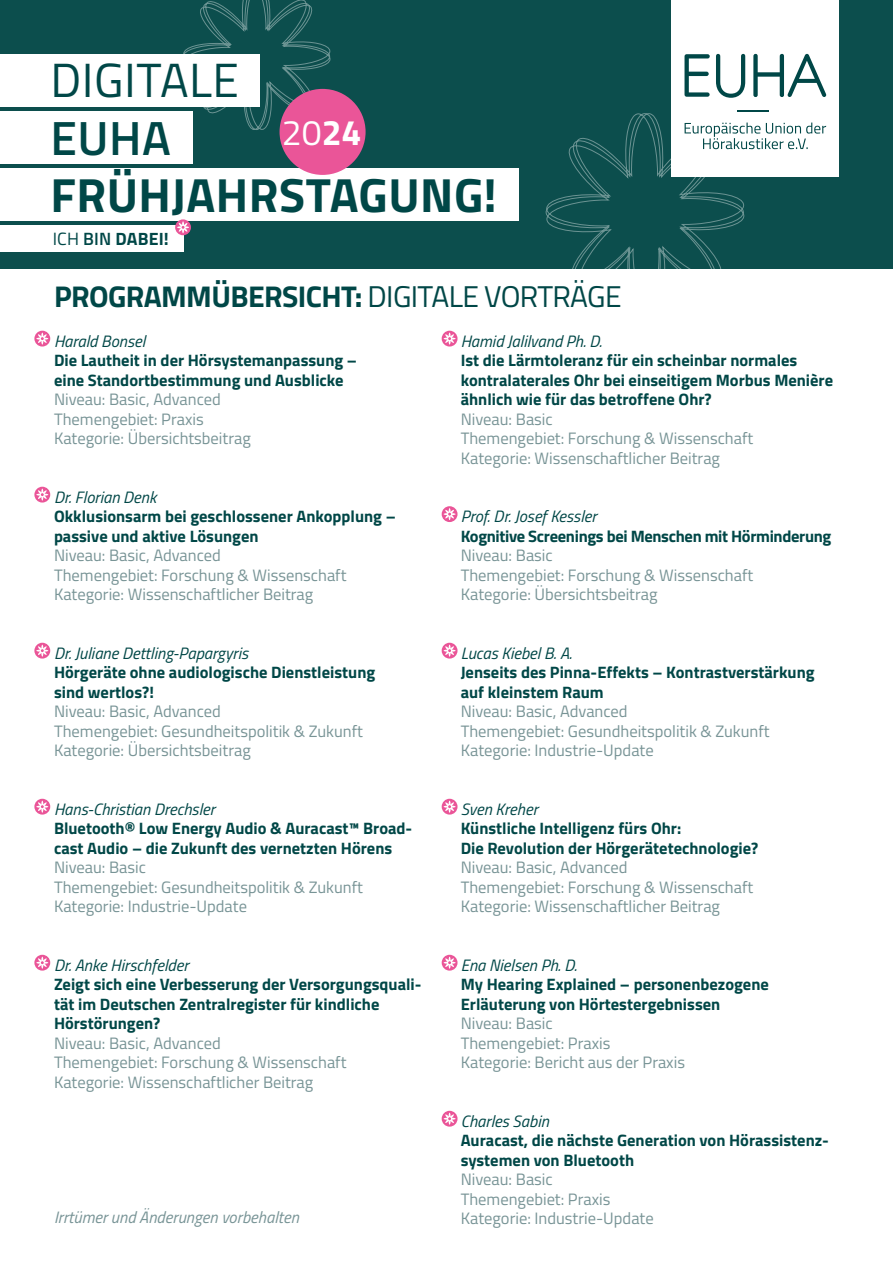
<style>
.page{position:relative;width:893px;height:1263px;background:#fff}
.page>*{position:absolute;margin:0;border:0;box-sizing:border-box;transform-origin:0 0}
.t1{font:700 48px "Titillium Web";letter-spacing:.01em;color:#004747}
.t2{font:48px "Titillium Web";letter-spacing:.01em;color:#004747}
.t3{font:600 48px "Titillium Web";color:#004747}
.t4{font:35.55px "Titillium Web";color:#fff}
.t5{font:700 30px "Titillium Web";letter-spacing:-.02em;color:#004747}
.t6{font:700 17.85px "Titillium Web";letter-spacing:.01em;color:#004747}
.t7{font:16.5px "Titillium Web";color:#789496}
.t8{font:700 16.5px/19.5px "Titillium Web";color:#004747}
.t9{font:italic 16.5px "Titillium Web";color:#004747}
.t10{font:700 16.5px "Titillium Web";letter-spacing:-.02em;color:#004747}
.t11{font:italic 16.5px "Titillium Web";color:#789496}
.s1{font-weight:400}
.s2{font-weight:600}
.s3{font-weight:700}
</style>
<div class="page">
<div style="left:0;top:0;width:893px;height:269px;background:#0c4e4d"></div>
<svg style="left:183px;top:0;width:147px;height:130px"></svg>
<div style="left:0;top:54px;width:259px;height:53px;background:#fff"></div>
<div style="left:0;top:111px;width:192px;height:53px;background:#fff"></div>
<div style="left:0;top:168px;width:519px;height:53px;background:#fff"></div>
<div style="left:0;top:225px;width:183px;height:27px;background:#fff"></div>
<svg style="left:175px;top:219px;width:16px;height:16px"></svg>
<svg style="left:177px;top:221px;width:12px;height:12px"></svg>
<svg style="left:34px;top:331px;width:16px;height:16px"></svg>
<svg style="left:36px;top:333px;width:12px;height:12px"></svg>
<svg style="left:34px;top:487px;width:16px;height:16px"></svg>
<svg style="left:36px;top:489px;width:12px;height:12px"></svg>
<svg style="left:34px;top:643px;width:16px;height:16px"></svg>
<svg style="left:36px;top:645px;width:12px;height:12px"></svg>
<svg style="left:34px;top:799px;width:16px;height:16px"></svg>
<svg style="left:36px;top:801px;width:12px;height:12px"></svg>
<svg style="left:34px;top:955px;width:16px;height:16px"></svg>
<svg style="left:36px;top:957px;width:12px;height:12px"></svg>
<svg style="left:442px;top:955px;width:15px;height:16px"></svg>
<svg style="left:444px;top:957px;width:12px;height:12px"></svg>
<svg style="left:442px;top:1111px;width:15px;height:16px"></svg>
<svg style="left:444px;top:1113px;width:12px;height:12px"></svg>
<svg style="left:442px;top:799px;width:15px;height:16px"></svg>
<svg style="left:444px;top:801px;width:12px;height:12px"></svg>
<svg style="left:442px;top:643px;width:15px;height:16px"></svg>
<svg style="left:444px;top:645px;width:12px;height:12px"></svg>
<svg style="left:442px;top:506px;width:15px;height:16px"></svg>
<svg style="left:444px;top:508px;width:12px;height:12px"></svg>
<svg style="left:442px;top:331px;width:15px;height:16px"></svg>
<svg style="left:444px;top:333px;width:12px;height:12px"></svg>
<div style="left:672px;top:0;width:167px;height:176px;background:#fff"></div>
<svg style="left:545px;top:113px;width:281px;height:156px"></svg>
<hr style="left:737px;top:111px;width:32px;height:1px;background:#004747">
<svg style="left:753px;top:54px;width:73px;height:43px"></svg>
<svg style="left:716px;top:54px;width:29px;height:44px"></svg>
<svg style="left:684px;top:54px;width:26px;height:43px"></svg>
<div style="left:280px;top:89px;width:86px;height:86px;background:#ea5598;border-radius:50%"></div>
<p class="t2" style="left:50px;top:45px;width:190px">DIGITALE</p>
<p class="t3" style="left:50px;top:102px;width:122px">EUHA</p>
<p class="t1" style="left:50px;top:159px;width:448px">FRÜHJAHRSTAGUNG!</p>
<p class="t6" style="left:53px;top:225px;width:118px"><span class="s1">ICH</span> <span class="s2">BIN</span> DABEI!</p>
<p class="t5" style="left:54px;top:274px;width:569px">PROGRAMMÜBERSICHT: <span class="s1">DIGITALE VORTRÄGE</span></p>
<p class="t9" style="left:54px;top:329px;width:93px">Harald Bonsel</p>
<p class="t8" style="left:54px;top:350px;width:305px">Die Lautheit in der Hörsystemanpassung – eine Standortbestimmung und Ausblicke</p>
<p class="t7" style="left:54px;top:387px;width:168px">Niveau: Basic, Advanced</p>
<p class="t7" style="left:54px;top:407px;width:151px">Themengebiet: Praxis</p>
<p class="t7" style="left:54px;top:426px;width:198px">Kategorie: Übersichtsbeitrag</p>
<p class="t4" style="left:282px;top:107px;width:81px">20<span class="s3">24</span></p>
<p class="t9" style="left:461px;top:329px;width:143px">Hamid Jalilvand Ph. D.</p>
<p class="t8" style="left:461px;top:350px;width:374px">Ist die Lärmtoleranz für ein scheinbar normales kontralaterales Ohr bei einseitigem Morbus Menière ähnlich wie für das betroffene Ohr?</p>
<p class="t7" style="left:461px;top:407px;width:94px">Niveau: Basic</p>
<p class="t7" style="left:461px;top:426px;width:294px">Themengebiet: Forschung &amp; Wissenschaft</p>
<p class="t7" style="left:461px;top:446px;width:261px">Kategorie: Wissenschaftlicher Beitrag</p>
<p class="t9" style="left:54px;top:485px;width:104px">Dr. Florian Denk</p>
<p class="t8" style="left:54px;top:506px;width:343px">Okklusionsarm bei geschlossener Ankopplung – passive und aktive Lösungen</p>
<p class="t7" style="left:54px;top:543px;width:168px">Niveau: Basic, Advanced</p>
<p class="t7" style="left:54px;top:563px;width:294px">Themengebiet: Forschung &amp; Wissenschaft</p>
<p class="t7" style="left:54px;top:582px;width:261px">Kategorie: Wissenschaftlicher Beitrag</p>
<p class="t9" style="left:54px;top:641px;width:196px">Dr. Juliane Dettling-Papargyris</p>
<p class="t8" style="left:54px;top:662px;width:323px">Hörgeräte ohne audiologische Dienstleistung sind wertlos?!</p>
<p class="t7" style="left:54px;top:699px;width:168px">Niveau: Basic, Advanced</p>
<p class="t7" style="left:54px;top:719px;width:310px">Themengebiet: Gesundheitspolitik &amp; Zukunft</p>
<p class="t7" style="left:54px;top:738px;width:198px">Kategorie: Übersichtsbeitrag</p>
<p class="t9" style="left:54px;top:797px;width:163px">Hans-Christian Drechsler</p>
<p class="t8" style="left:54px;top:818px;width:360px">Bluetooth® Low Energy Audio &amp; Auracast™ Broad&shy;cast Audio – die Zukunft des vernetzten Hörens</p>
<p class="t7" style="left:54px;top:855px;width:94px">Niveau: Basic</p>
<p class="t7" style="left:54px;top:875px;width:310px">Themengebiet: Gesundheitspolitik &amp; Zukunft</p>
<p class="t7" style="left:54px;top:894px;width:195px">Kategorie: Industrie-Update</p>
<p class="t9" style="left:54px;top:953px;width:136px">Dr. Anke Hirschfelder</p>
<p class="t8" style="left:54px;top:974px;width:369px">Zeigt sich eine Verbesserung der Versorgungsquali&shy;tät im Deutschen Zentralregister für kindliche<br>Hörstörungen?</p>
<p class="t7" style="left:54px;top:1031px;width:168px">Niveau: Basic, Advanced</p>
<p class="t7" style="left:54px;top:1050px;width:294px">Themengebiet: Forschung &amp; Wissenschaft</p>
<p class="t7" style="left:54px;top:1070px;width:261px">Kategorie: Wissenschaftlicher Beitrag</p>
<p class="t11" style="left:54px;top:1205px;width:246px">Irrtümer und Änderungen vorbehalten</p>
<p class="t9" style="left:461px;top:504px;width:138px">Prof. Dr. Josef Kessler</p>
<p class="t10" style="left:461px;top:523px;width:372px">Kognitive Screenings bei Menschen mit Hörminderung</p>
<p class="t7" style="left:461px;top:543px;width:94px">Niveau: Basic</p>
<p class="t7" style="left:461px;top:563px;width:294px">Themengebiet: Forschung &amp; Wissenschaft</p>
<p class="t7" style="left:461px;top:582px;width:198px">Kategorie: Übersichtsbeitrag</p>
<p class="t9" style="left:461px;top:641px;width:113px">Lucas Kiebel B. A.</p>
<p class="t8" style="left:461px;top:662px;width:355px">Jenseits des Pinna-Effekts – Kontrastverstärkung auf kleinstem Raum</p>
<p class="t7" style="left:461px;top:699px;width:168px">Niveau: Basic, Advanced</p>
<p class="t7" style="left:461px;top:719px;width:310px">Themengebiet: Gesundheitspolitik &amp; Zukunft</p>
<p class="t7" style="left:461px;top:738px;width:195px">Kategorie: Industrie-Update</p>
<p class="t9" style="left:461px;top:797px;width:79px">Sven Kreher</p>
<p class="t8" style="left:461px;top:818px;width:299px">Künstliche Intelligenz fürs Ohr:<br>Die Revolution der Hörgerätetechnologie?</p>
<p class="t7" style="left:461px;top:855px;width:168px">Niveau: Basic, Advanced</p>
<p class="t7" style="left:461px;top:875px;width:294px">Themengebiet: Forschung &amp; Wissenschaft</p>
<p class="t7" style="left:461px;top:894px;width:261px">Kategorie: Wissenschaftlicher Beitrag</p>
<p class="t9" style="left:461px;top:953px;width:118px">Ena Nielsen Ph. D.</p>
<p class="t8" style="left:461px;top:974px;width:310px">My Hearing Explained – personenbezogene<br>Erläuterung von Hörtestergebnissen</p>
<p class="t7" style="left:461px;top:1011px;width:94px">Niveau: Basic</p>
<p class="t7" style="left:461px;top:1031px;width:151px">Themengebiet: Praxis</p>
<p class="t7" style="left:461px;top:1050px;width:226px">Kategorie: Bericht aus der Praxis</p>
<p class="t9" style="left:461px;top:1109px;width:90px">Charles Sabin</p>
<p class="t8" style="left:461px;top:1130px;width:370px">Auracast, die nächste Generation von Hörassistenz&shy;systemen von Bluetooth</p>
<p class="t7" style="left:461px;top:1167px;width:94px">Niveau: Basic</p>
<p class="t7" style="left:461px;top:1187px;width:151px">Themengebiet: Praxis</p>
<p class="t7" style="left:461px;top:1206px;width:195px">Kategorie: Industrie-Update</p>
</div>
